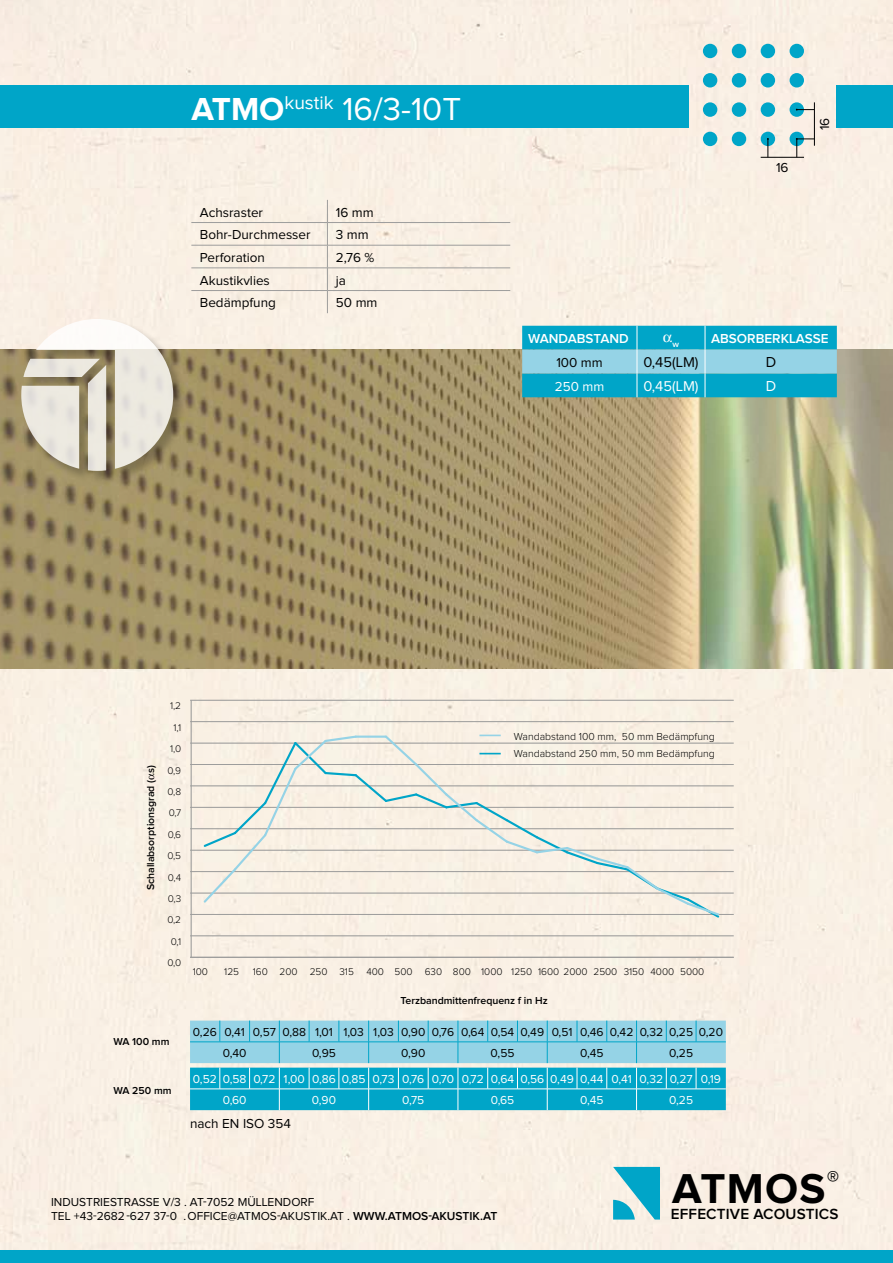
<style>
.page{position:relative;width:893px;height:1263px;background:#fff}
.page>*{position:absolute;margin:0;border:0;box-sizing:border-box;transform-origin:0 0}
.t1{font:700 43.35px "Proxima Nova";letter-spacing:.03em;color:#000}
.t2{font:33px "Proxima Nova";color:#fff}
.t3{font:600 15.3px "Proxima Nova";letter-spacing:.01em;color:#000}
.t4{font:15px "Proxima Nova";color:#000}
.t5{font:15px "Proxima Nova";color:#fff}
.t6{font:14.7px "Proxima Nova";color:#000}
.t7{font:14.7px "Proxima Nova";color:#fff}
.t8{font:13.5px "Proxima Nova";color:#000}
.t9{font:600 13.5px "Proxima Nova";color:#fff}
.t10{font:13.5px "Proxima Nova";color:#fff}
.t11{font:12px/14.4px "Proxima Nova";color:#000}
.t12{font:12px/21.3px "Proxima Nova";color:#fff}
.t13{font:600 10.5px "Proxima Nova";color:#000}
.t14{font:300 10.5px/16.4px "Proxima Nova";color:#000}
.t15{font:300 10.05px "Proxima Nova";color:#000}
.t16{font:600 8.7px "Proxima Nova";color:#fff}
.s1{font-weight:700}
.s2{font-weight:600}
</style>
<div class="page">
<div style="left:0;top:0;width:893px;height:1250px;background:#f9f0e4"></div>
<img style="left:0;top:350px;width:893px;height:319px">
<div style="left:21px;top:318px;width:166px;height:166px;background:#000;opacity:.3"></div>
<svg style="left:21px;top:319px;width:152px;height:152px;background:#d3cdbd"></svg>
<div style="left:0;top:1250px;width:893px;height:13px;background:#00a5c8"></div>
<div style="left:0;top:85px;width:689px;height:43px;background:#00a5c8"></div>
<div style="left:837px;top:85px;width:56px;height:43px;background:#00a5c8"></div>
<svg style="left:613px;top:1167px;width:47px;height:52px;background:#4dbcd0"></svg>
<div style="left:703px;top:44px;width:14px;height:14px;background:#00a5c8;border-radius:50%"></div>
<div style="left:732px;top:44px;width:14px;height:14px;background:#00a5c8;border-radius:50%"></div>
<div style="left:761px;top:44px;width:14px;height:14px;background:#00a5c8;border-radius:50%"></div>
<div style="left:789px;top:44px;width:15px;height:14px;background:#00a5c8;border-radius:50%"></div>
<div style="left:703px;top:73px;width:14px;height:15px;background:#00a5c8;border-radius:50%"></div>
<div style="left:732px;top:73px;width:14px;height:15px;background:#00a5c8;border-radius:50%"></div>
<div style="left:761px;top:73px;width:14px;height:15px;background:#00a5c8;border-radius:50%"></div>
<div style="left:789px;top:73px;width:15px;height:15px;background:#00a5c8;border-radius:50%"></div>
<div style="left:703px;top:102px;width:14px;height:15px;background:#00a5c8;border-radius:50%"></div>
<div style="left:732px;top:102px;width:14px;height:15px;background:#00a5c8;border-radius:50%"></div>
<div style="left:761px;top:102px;width:14px;height:15px;background:#00a5c8;border-radius:50%"></div>
<div style="left:789px;top:102px;width:15px;height:15px;background:#00a5c8;border-radius:50%"></div>
<div style="left:703px;top:132px;width:14px;height:14px;background:#00a5c8;border-radius:50%"></div>
<div style="left:732px;top:132px;width:14px;height:14px;background:#00a5c8;border-radius:50%"></div>
<div style="left:761px;top:132px;width:14px;height:14px;background:#00a5c8;border-radius:50%"></div>
<div style="left:789px;top:132px;width:15px;height:14px;background:#00a5c8;border-radius:50%"></div>
<svg style="left:796px;top:109px;width:18px;height:2px"></svg>
<hr style="left:761px;top:157px;width:43px;height:1px;background:#000">
<hr style="left:814px;top:102px;width:1px;height:44px;background:#000">
<svg style="left:767px;top:138px;width:2px;height:19px"></svg>
<svg style="left:796px;top:138px;width:18px;height:19px"></svg>
<hr style="left:191px;top:222px;width:136px;height:1px;background:#9d9d9c">
<hr style="left:327px;top:222px;width:183px;height:1px;background:#9d9d9c">
<hr style="left:191px;top:245px;width:136px;height:1px;background:#9d9d9c">
<hr style="left:327px;top:245px;width:183px;height:1px;background:#9d9d9c">
<hr style="left:191px;top:268px;width:136px;height:1px;background:#9d9d9c">
<hr style="left:327px;top:268px;width:183px;height:1px;background:#9d9d9c">
<hr style="left:191px;top:290px;width:136px;height:1px;background:#9d9d9c">
<hr style="left:327px;top:290px;width:183px;height:1px;background:#9d9d9c">
<svg style="left:327px;top:200px;width:1px;height:113px"></svg>
<hr style="left:191px;top:700px;width:1px;height:257px;background:#9d9d9c">
<hr style="left:190px;top:957px;width:544px;height:1px;background:#9d9d9c">
<hr style="left:190px;top:935px;width:544px;height:1px;background:#9d9d9c">
<hr style="left:190px;top:914px;width:544px;height:1px;background:#9d9d9c">
<hr style="left:190px;top:893px;width:544px;height:1px;background:#9d9d9c">
<hr style="left:190px;top:871px;width:544px;height:1px;background:#9d9d9c">
<hr style="left:190px;top:850px;width:544px;height:1px;background:#9d9d9c">
<hr style="left:190px;top:828px;width:544px;height:1px;background:#9d9d9c">
<hr style="left:190px;top:807px;width:544px;height:1px;background:#9d9d9c">
<hr style="left:190px;top:785px;width:544px;height:1px;background:#9d9d9c">
<hr style="left:190px;top:764px;width:544px;height:1px;background:#9d9d9c">
<hr style="left:190px;top:743px;width:544px;height:1px;background:#9d9d9c">
<hr style="left:190px;top:721px;width:544px;height:1px;background:#9d9d9c">
<hr style="left:190px;top:700px;width:544px;height:1px;background:#9d9d9c">
<svg style="left:202px;top:734px;width:519px;height:185px;background:#efeadf"></svg>
<svg style="left:190px;top:1020px;width:536px;height:90px;background:#56bfd8"></svg>
<svg style="left:522px;top:326px;width:315px;height:71px;background:#35b5d1"></svg>
<svg style="left:149px;top:773px;width:5px;height:6px"></svg>
<h2 class="t2" style="left:191px;top:94px;width:271px"><span class="s1">ATMO</span><sup>kustik</sup> 16/3-10T</h2>
<p class="t8" style="left:200px;top:206px;width:65px">Achsraster</p>
<p class="t8" style="left:336px;top:206px;width:39px">16 mm</p>
<p class="t8" style="left:200px;top:229px;width:112px">Bohr-Durchmesser</p>
<p class="t8" style="left:336px;top:229px;width:34px">3 mm</p>
<p class="t8" style="left:200px;top:251px;width:67px">Perforation</p>
<p class="t8" style="left:336px;top:251px;width:40px">2,76 %</p>
<p class="t8" style="left:200px;top:274px;width:72px">Akustikvlies</p>
<p class="t8" style="left:336px;top:274px;width:12px">ja</p>
<p class="t8" style="left:200px;top:297px;width:78px">Bedämpfung</p>
<p class="t8" style="left:336px;top:297px;width:43px">50 mm</p>
<p class="t8" style="left:776px;top:161px;width:14px">16</p>
<p class="t8" style="left:818px;top:130px;width:14px;rotate:-90deg">16</p>
<p class="t9" style="left:528px;top:332px;width:102px">WANDABSTAND</p>
<p class="t16" style="left:672px;top:340px;width:8px">w</p>
<p class="t9" style="left:711px;top:332px;width:119px">ABSORBERKLASSE</p>
<p class="t8" style="left:556px;top:356px;width:48px">100 mm</p>
<p class="t6" style="left:643px;top:356px;width:57px">0,45(LM)</p>
<p class="t4" style="left:766px;top:356px;width:12px">D</p>
<p class="t10" style="left:555px;top:380px;width:51px">250 mm</p>
<p class="t7" style="left:643px;top:380px;width:57px">0,45(LM)</p>
<p class="t5" style="left:766px;top:379px;width:12px">D</p>
<p class="t15" style="left:170px;top:700px;width:13px">1,2</p>
<p class="t15" style="left:173px;top:722px;width:9px">1,1</p>
<p class="t13" style="left:146px;top:890px;width:126px;rotate:-90deg">Schallabsorptionsgrad ( s)</p>
<p class="t15" style="left:170px;top:743px;width:13px">1,0</p>
<p class="t15" style="left:167px;top:765px;width:15px">0,9</p>
<p class="t15" style="left:167px;top:786px;width:15px">0,8</p>
<p class="t15" style="left:169px;top:807px;width:14px">0,7</p>
<p class="t15" style="left:168px;top:829px;width:15px">0,6</p>
<p class="t15" style="left:167px;top:850px;width:15px">0,5</p>
<p class="t15" style="left:168px;top:872px;width:15px">0,4</p>
<p class="t15" style="left:168px;top:893px;width:15px">0,3</p>
<p class="t15" style="left:167px;top:914px;width:15px">0,2</p>
<p class="t15" style="left:171px;top:936px;width:12px">0,1</p>
<p class="t15" style="left:167px;top:957px;width:15px">0,0</p>
<p class="t13" style="left:114px;top:1036px;width:57px">WA 100 mm</p>
<p class="t13" style="left:114px;top:1086px;width:60px">WA 250 mm</p>
<p class="t14" style="left:514px;top:729px;width:202px">Wandabstand 100 mm, 50 mm Bedämpfung<br>Wandabstand 250 mm, 50 mm Bedämpfung</p>
<p class="t15" style="left:193px;top:966px;width:17px">100</p>
<p class="t15" style="left:224px;top:966px;width:16px">125</p>
<p class="t15" style="left:253px;top:966px;width:453px">160 200 250 315 400 500 630 800 1000 1250 1600 2000 2500 3150 4000 5000</p>
<p class="t13" style="left:401px;top:995px;width:149px">Terzbandmittenfrequenz f in Hz</p>
<p class="t11" style="left:223px;top:1022px;width:502px;line-height:21.3px;text-indent:-30px">0,26 0,41 0,57 0,88 1,01 1,03 1,03 0,90 0,76 0,64 0,54 0,49 0,51 0,46 0,42 0,32 0,25 0,20<br>0,40</p>
<p class="t11" style="left:312px;top:1046px;width:25px">0,95</p>
<p class="t11" style="left:401px;top:1046px;width:26px">0,90</p>
<p class="t11" style="left:491px;top:1046px;width:25px">0,55</p>
<p class="t11" style="left:580px;top:1046px;width:25px">0,45</p>
<p class="t11" style="left:669px;top:1046px;width:25px">0,25</p>
<p class="t12" style="left:223px;top:1069px;width:500px;text-indent:-30px">0,52 0,58 0,72 1,00 0,86 0,85 0,73 0,76 0,70 0,72 0,64 0,56 0,49 0,44 0,41 0,32 0,27 0,19<br>0,60</p>
<p class="t12" style="left:312px;top:1090px;width:26px">0,90</p>
<p class="t12" style="left:402px;top:1090px;width:24px">0,75</p>
<p class="t12" style="left:491px;top:1090px;width:25px">0,65</p>
<p class="t12" style="left:580px;top:1090px;width:25px">0,45</p>
<p class="t12" style="left:669px;top:1090px;width:25px">0,25</p>
<p class="t8" style="left:190px;top:1118px;width:102px">nach EN ISO 354</p>
<p class="t11" style="left:51px;top:1195px;width:448px">INDUSTRIESTRASSE V/3 . AT-7052 MÜLLENDORF<br>TEL +43-2682-627 37-0 .OFFICE@ATMOS-AKUSTIK.AT . <span class="s2">WWW.ATMOS-AKUSTIK.AT</span></p>
<h1 class="t1" style="left:672px;top:1163px;width:169px">ATMOS<sup>®</sup></h1>
<p class="t3" style="left:671px;top:1207px;width:169px">EFFECTIVE ACOUSTICS</p>
</div>
